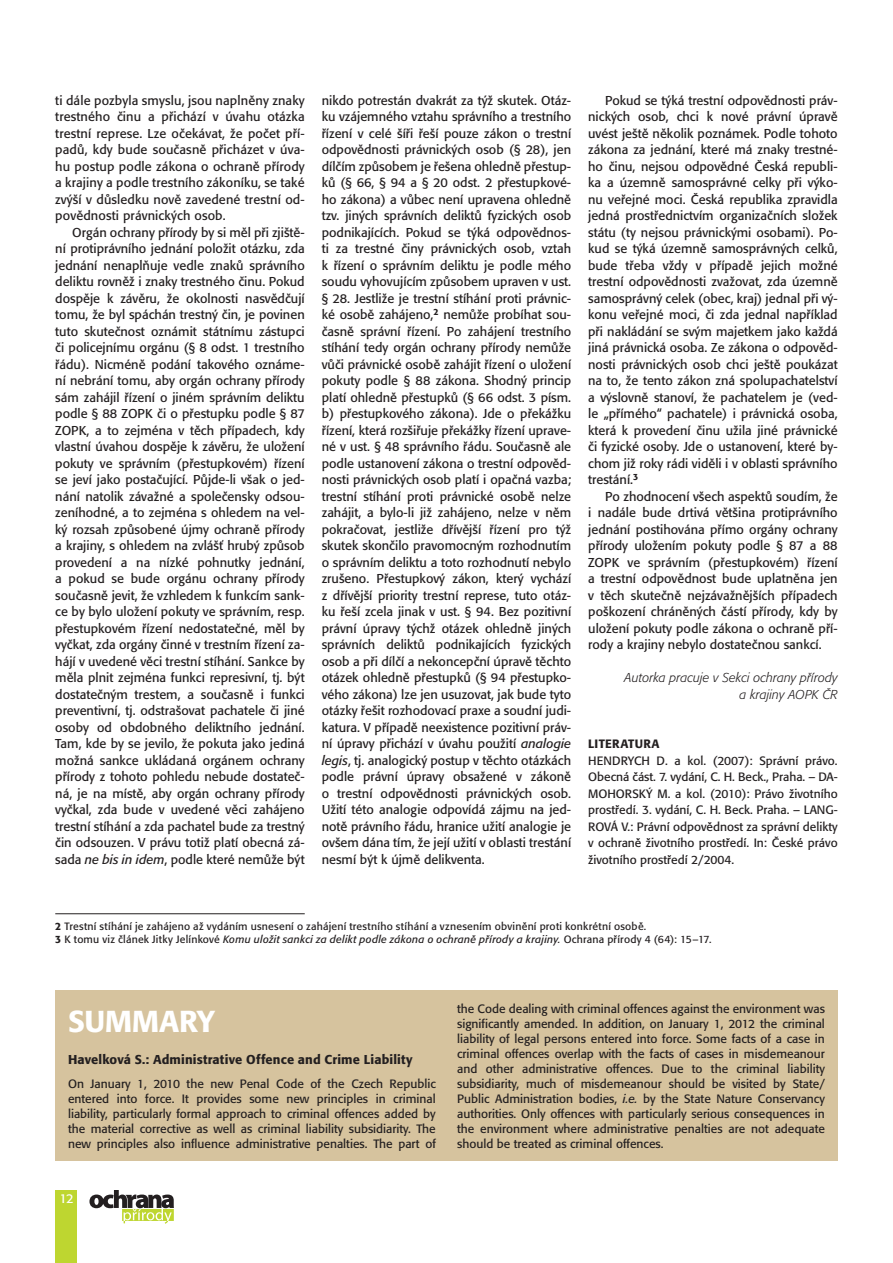
<style>
.page{position:relative;width:893px;height:1263px;background:#fff}
.page>*{position:absolute;margin:0;border:0;box-sizing:border-box;transform-origin:0 0}
.t1{font:500 30px "Formata CE";letter-spacing:-.01em;color:#fff}
.t2{font:12.75px/16.5px "Formata CE";color:#231f20;text-align:justify}
.t3{font:500 12.75px "Formata CE";letter-spacing:.01em;color:#231f20}
.t4{font:italic 300 12.75px/16.5px "Formata CE";letter-spacing:.01em;color:#231f20;text-align:right}
.t5{font:12.75px "Formata CE";color:#fff}
.t6{font:12px/15px "Formata CE";color:#231f20;text-align:justify}
.t7{font:500 12px "Formata CE";letter-spacing:.025em;color:#231f20}
.t8{font:10.5px/13.5px "Formata CE";letter-spacing:.02em;color:#231f20}
.s1{font-style:italic}
.s2{font-weight:500}
</style>
<div class="page">
<div style="left:55px;top:1191px;width:22px;height:72px;background:#bed630"></div>
<svg style="left:89px;top:1191px;width:85px;height:33px"></svg>
<div style="left:56px;top:991px;width:782px;height:170px;background:#d6c39e"></div>
<hr style="left:55px;top:913px;width:250px;height:1px;background:#231f20">
<p class="t2" style="left:55px;top:92px;width:251px">ti dále pozbyla smyslu, jsou naplněny znaky trestného činu a přichází v úvahu otázka trestní represe. Lze očekávat, že počet pří&shy;padů, kdy bude současně přicházet v úva&shy;hu postup podle zákona o ochraně přírody a krajiny a podle trestního zákoníku, se také zvýší v důsledku nově zavedené trestní od&shy;povědnosti právnických osob.</p>
<p class="t2" style="left:55px;top:224px;width:251px;text-indent:17px">Orgán ochrany přírody by si měl při zjiště&shy;ní protiprávního jednání položit otázku, zda jednání nenaplňuje vedle znaků správního deliktu rovněž i znaky trestného činu. Pokud dospěje k závěru, že okolnosti nasvědčují tomu, že byl spáchán trestný čin, je povinen tuto skutečnost oznámit státnímu zástupci či policejnímu orgánu (§ 8 odst. 1 trestního řádu). Nicméně podání takového oznáme&shy;ní nebrání tomu, aby orgán ochrany přírody sám zahájil řízení o jiném správním deliktu podle § 88 ZOPK či o přestupku podle § 87<br>ZOPK, a to zejména v těch případech, kdy vlastní úvahou dospěje k závěru, že uložení pokuty ve správním (přestupkovém) řízení se jeví jako postačující. Půjde-li však o jed&shy;nání natolik závažné a společensky odsou&shy;zeníhodné, a to zejména s ohledem na vel&shy;ký rozsah způsobené újmy ochraně přírody a krajiny, s ohledem na zvlášť hrubý způsob provedení a na nízké pohnutky jednání, a pokud se bude orgánu ochrany přírody současně jevit, že vzhledem k funkcím sank&shy;ce by bylo uložení pokuty ve správním, resp. přestupkovém řízení nedostatečné, měl by vyčkat, zda orgány činné v trestním řízení za&shy;hájí v uvedené věci trestní stíhání. Sankce by měla plnit zejména funkci represivní, tj. být dostatečným trestem, a současně i funkci preventivní, tj. odstrašovat pachatele či jiné osoby od obdobného deliktního jednání.<br>Tam, kde by se jevilo, že pokuta jako jediná možná sankce ukládaná orgánem ochrany přírody z tohoto pohledu nebude dostateč&shy;ná, je na místě, aby orgán ochrany přírody vyčkal, zda bude v uvedené věci zahájeno trestní stíhání a zda pachatel bude za trestný čin odsouzen. V právu totiž platí obecná zá&shy;sada <span class="s1">ne bis in idem</span>, podle které nemůže být</p>
<p class="t2" style="left:322px;top:92px;width:251px">nikdo potrestán dvakrát za týž skutek. Otáz&shy;ku vzájemného vztahu správního a trestního řízení v celé šíři řeší pouze zákon o trestní odpovědnosti právnických osob (§ 28), jen dílčím způsobem je řešena ohledně přestup&shy;ků (§ 66, § 94 a § 20 odst. 2 přestupkové&shy;ho zákona) a vůbec není upravena ohledně tzv. jiných správních deliktů fyzických osob podnikajících. Pokud se týká odpovědnos&shy;ti za trestné činy právnických osob, vztah k řízení o správním deliktu je podle mého soudu vyhovujícím způsobem upraven v ust. § 28. Jestliže je trestní stíhání proti právnic&shy;ké osobě zahájeno,<sup>2</sup> nemůže probíhat sou&shy;časně správní řízení. Po zahájení trestního stíhání tedy orgán ochrany přírody nemůže vůči právnické osobě zahájit řízení o uložení pokuty podle § 88 zákona. Shodný princip platí ohledně přestupků (§ 66 odst. 3 písm. b) přestupkového zákona). Jde o překážku řízení, která rozšiřuje překážky řízení uprave&shy;né v ust. § 48 správního řádu. Současně ale podle ustanovení zákona o trestní odpověd&shy;nosti právnických osob platí i opačná vazba; trestní stíhání proti právnické osobě nelze zahájit, a bylo-li již zahájeno, nelze v něm pokračovat, jestliže dřívější řízení pro týž skutek skončilo pravomocným rozhodnutím o správním deliktu a toto rozhodnutí nebylo zrušeno. Přestupkový zákon, který vychází z dřívější priority trestní represe, tuto otáz&shy;ku řeší zcela jinak v ust. § 94. Bez pozitivní právní úpravy týchž otázek ohledně jiných správních deliktů podnikajících fyzických osob a při dílčí a nekoncepční úpravě těchto otázek ohledně přestupků (§ 94 přestupko&shy;vého zákona) lze jen usuzovat, jak bude tyto otázky řešit rozhodovací praxe a soudní judi&shy;katura. V případě neexistence pozitivní práv&shy;ní úpravy přichází v úvahu použití <span class="s1">analogie legis</span>, tj. analogický postup v těchto otázkách podle právní úpravy obsažené v zákoně o trestní odpovědnosti právnických osob.<br>Užití této analogie odpovídá zájmu na jed&shy;notě právního řádu, hranice užití analogie je ovšem dána tím, že její užití v oblasti trestání nesmí být k újmě delikventa.</p>
<p class="t2" style="left:588px;top:92px;width:251px;text-indent:17px">Pokud se týká trestní odpovědnosti práv&shy;nických osob, chci k nové právní úpravě uvést ještě několik poznámek. Podle tohoto zákona za jednání, které má znaky trestné&shy;ho činu, nejsou odpovědné Česká republi&shy;ka a územně samosprávné celky při výko&shy;nu veřejné moci. Česká republika zpravidla jedná prostřednictvím organizačních složek státu (ty nejsou právnickými osobami). Po&shy;kud se týká územně samosprávných celků, bude třeba vždy v případě jejich možné trestní odpovědnosti zvažovat, zda územně samosprávný celek (obec, kraj) jednal při vý&shy;konu veřejné moci, či zda jednal například při nakládání se svým majetkem jako každá jiná právnická osoba. Ze zákona o odpověd&shy;nosti právnických osob chci ještě poukázat na to, že tento zákon zná spolupachatelství a výslovně stanoví, že pachatelem je (ved&shy;le „přímého“ pachatele) i právnická osoba, která k provedení činu užila jiné právnické či fyzické osoby. Jde o ustanovení, které by&shy;chom již roky rádi viděli i v oblasti správního trestání.<sup>3</sup></p>
<p class="t2" style="left:588px;top:488px;width:251px;text-indent:17px">Po zhodnocení všech aspektů soudím, že i nadále bude drtivá většina protiprávního jednání postihována přímo orgány ochrany přírody uložením pokuty podle § 87 a 88<br>ZOPK ve správním (přestupkovém) řízení a trestní odpovědnost bude uplatněna jen v těch skutečně nejzávažnějších případech poškození chráněných částí přírody, kdy by uložení pokuty podle zákona o ochraně pří&shy;rody a krajiny nebylo dostatečnou sankcí.</p>
<p class="t4" style="left:625px;top:670px;width:215px">Autorka pracuje v Sekci ochrany přírody a krajiny AOPK ČR</p>
<p class="t7" style="left:588px;top:737px;width:73px">LITERATURA</p>
<p class="t6" style="left:588px;top:753px;width:251px;line-height:16.5px">HENDRYCH D. a kol. (2007): Správní právo.<br>Obecná část. 7. vydání, C. H. Beck., Praha. – DA-MOHORSKÝ M. a kol. (2010): Právo životního prostředí. 3. vydání, C. H. Beck. Praha. – LANG-ROVÁ V.: Právní odpovědnost za správní delikty v ochraně životního prostředí. In: České právo životního prostředí 2/2004.</p>
<p class="t8" style="left:55px;top:919px;width:658px"><span class="s2">2</span> Trestní stíhání je zahájeno až vydáním usnesení o zahájení trestního stíhání a vznesením obvinění proti konkrétní osobě.<br><span class="s2">3</span> K tomu viz článek Jitky Jelínkové <span class="s1">Komu uložit sankci za delikt podle zákona o ochraně přírody a krajiny.</span> Ochrana přírody 4 (64): 15–17.</p>
<h1 class="t1" style="left:68px;top:1004px;width:148px">SUMMARY</h1>
<p class="t3" style="left:68px;top:1052px;width:346px">Havelková S.: Administrative Offence and Crime Liability</p>
<p class="t6" style="left:68px;top:1076px;width:369px">On January 1, 2010 the new Penal Code of the Czech Republic entered into force. It provides some new principles in criminal liability, particularly formal approach to criminal offences added by the material corrective as well as criminal liability subsidiarity. The new principles also influence administrative penalties. The part of</p>
<p class="t5" style="left:60px;top:1191px;width:16px">12</p>
<p class="t6" style="left:457px;top:1001px;width:369px">the Code dealing with criminal offences against the environment was significantly amended. In addition, on January 1, 2012 the criminal liability of legal persons entered into force. Some facts of a case in criminal offences overlap with the facts of cases in misdemeanour and other administrative offences. Due to the criminal liability subsidiarity, much of misdemeanour should be visited by State/ Public Administration bodies, <span class="s1">i.e.</span> by the State Nature Conservancy authorities. Only offences with particularly serious consequences in the environment where administrative penalties are not adequate should be treated as criminal offences.</p>
</div>
